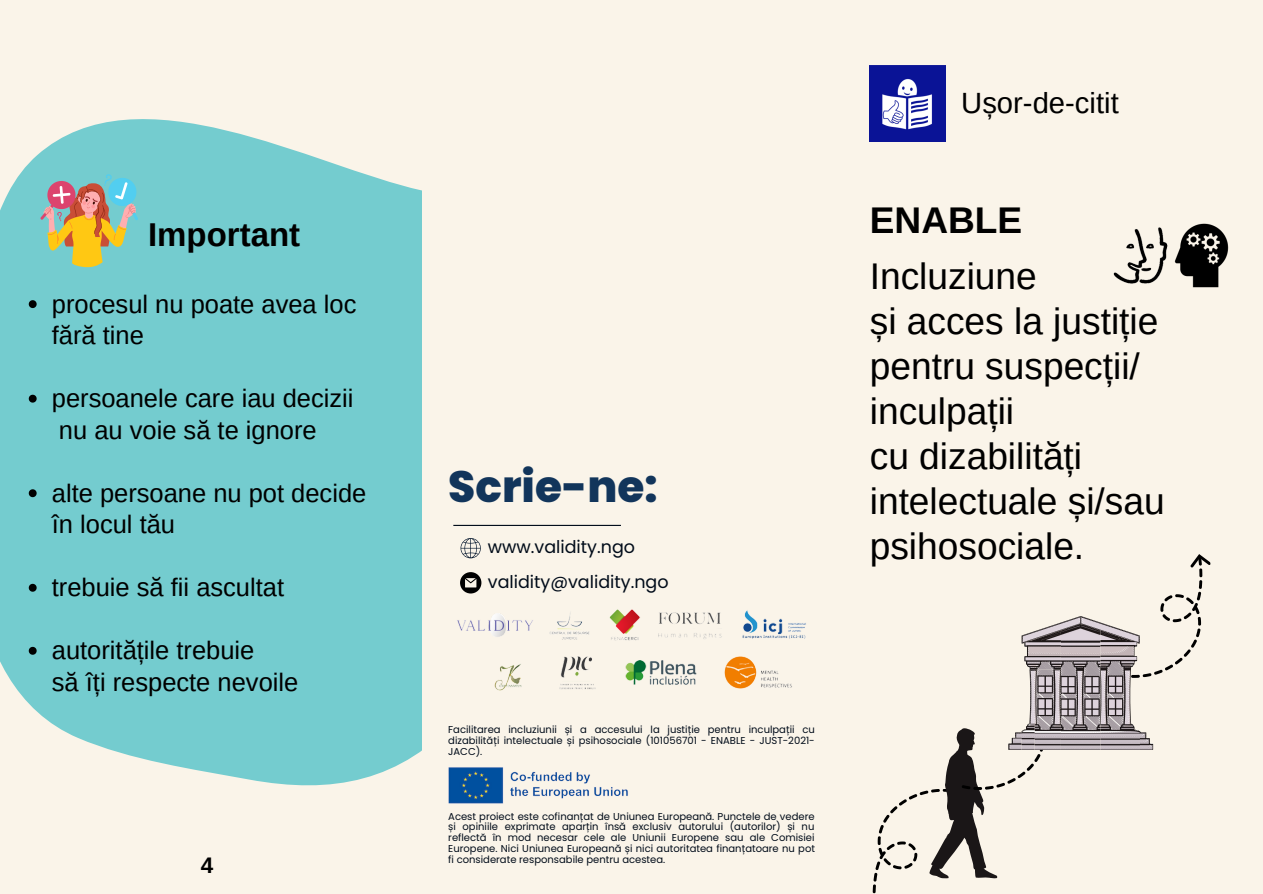
<style>
.page{position:relative;width:1263px;height:894px;background:#fff}
.page>*{position:absolute;margin:0;border:0;box-sizing:border-box;transform-origin:0 0}
.t1{font:800 43.8px "Poppins";color:#12355b}
.t2{font:37.05px/45px "Arimo";color:#000}
.t3{font:700 37.05px "Arimo";color:#000}
.t4{font:700 33px "Arimo";color:#000}
.t5{font:29.25px "Arimo";color:#000}
.t6{font:25.5px/31.5px "Arimo";color:#000}
.t7{font:700 22.5px "Arimo";color:#000}
.t8{font:17.55px "Poppins";color:#000b19}
.t9{font:10.05px/10.8px "Poppins";color:#000b19;text-align:justify}
</style>
<div class="page">
<div style="left:0;top:0;width:1263px;height:893px;background:#faf4e9"></div>
<hr style="left:453px;top:524px;width:168px;height:2px;background:#000b19">
<img style="left:457px;top:582px;width:349px;height:109px">
<svg style="left:461px;top:538px;width:20px;height:20px"></svg>
<img style="left:448px;top:767px;width:180px;height:37px">
<img style="left:870px;top:66px;width:75px;height:75px">
<img style="left:1174px;top:223px;width:55px;height:65px">
<img style="left:1113px;top:227px;width:55px;height:57px">
<svg style="left:872px;top:554px;width:339px;height:339px"></svg>
<svg style="left:0;top:597px;width:421px;height:189px;background:#87d1d2"></svg>
<div style="left:0;top:119px;width:421px;height:478px;background:#74cccf"></div>
<svg style="left:40px;top:174px;width:98px;height:93px;background:#acb18c"></svg>
<svg style="left:460px;top:572px;width:21px;height:21px"></svg>
<svg style="left:29px;top:300px;width:8px;height:8px"></svg>
<svg style="left:29px;top:394px;width:8px;height:8px"></svg>
<svg style="left:29px;top:489px;width:8px;height:8px"></svg>
<svg style="left:29px;top:583px;width:8px;height:8px"></svg>
<svg style="left:29px;top:646px;width:8px;height:8px"></svg>
<h3 class="t4" style="left:148px;top:216px;width:154px">Important</h3>
<h3 class="t6" style="left:52px;top:288px;width:306px">procesul nu poate avea loc fără tine</h3>
<h3 class="t6" style="left:52px;top:382px;width:303px">persoanele care iau decizii nu au voie să te ignore</h3>
<h3 class="t6" style="left:52px;top:477px;width:316px">alte persoane nu pot decide în locul tău</h3>
<h3 class="t6" style="left:52px;top:571px;width:234px">trebuie să fii ascultat</h3>
<h3 class="t6" style="left:52px;top:634px;width:248px">autoritățile trebuie<br>să îți respecte nevoile</h3>
<h3 class="t7" style="left:201px;top:852px;width:14px">4</h3>
<h1 class="t1" style="left:448px;top:456px;width:211px">Scrie-ne:</h1>
<h3 class="t8" style="left:488px;top:534px;width:149px">www.validity.ngo</h3>
<h3 class="t8" style="left:488px;top:569px;width:182px">validity@validity.ngo</h3>
<p class="t9" style="left:448px;top:723px;width:368px">Facilitarea incluziunii și a accesului la justiție pentru inculpații cu dizabilități intelectuale și psihosociale (101056701 - ENABLE - JUST-2021- JACC).</p>
<p class="t9" style="left:448px;top:810px;width:368px">Acest proiect este cofinanțat de Uniunea Europeană. Punctele de vedere și opiniile exprimate aparțin însă exclusiv autorului (autorilor) și nu reflectă în mod necesar cele ale Uniunii Europene sau ale Comisiei Europene. Nici Uniunea Europeană și nici autoritatea finanțatoare nu pot fi considerate responsabile pentru acestea.</p>
<h3 class="t5" style="left:961px;top:87px;width:159px">Ușor-de-citit</h3>
<h2 class="t3" style="left:870px;top:199px;width:154px">ENABLE</h2>
<h2 class="t2" style="left:870px;top:254px;width:296px">Incluziune<br>și acces la justiție pentru suspecții/ inculpații<br>cu dizabilități intelectuale și/sau psihosociale.</h2>
</div>
